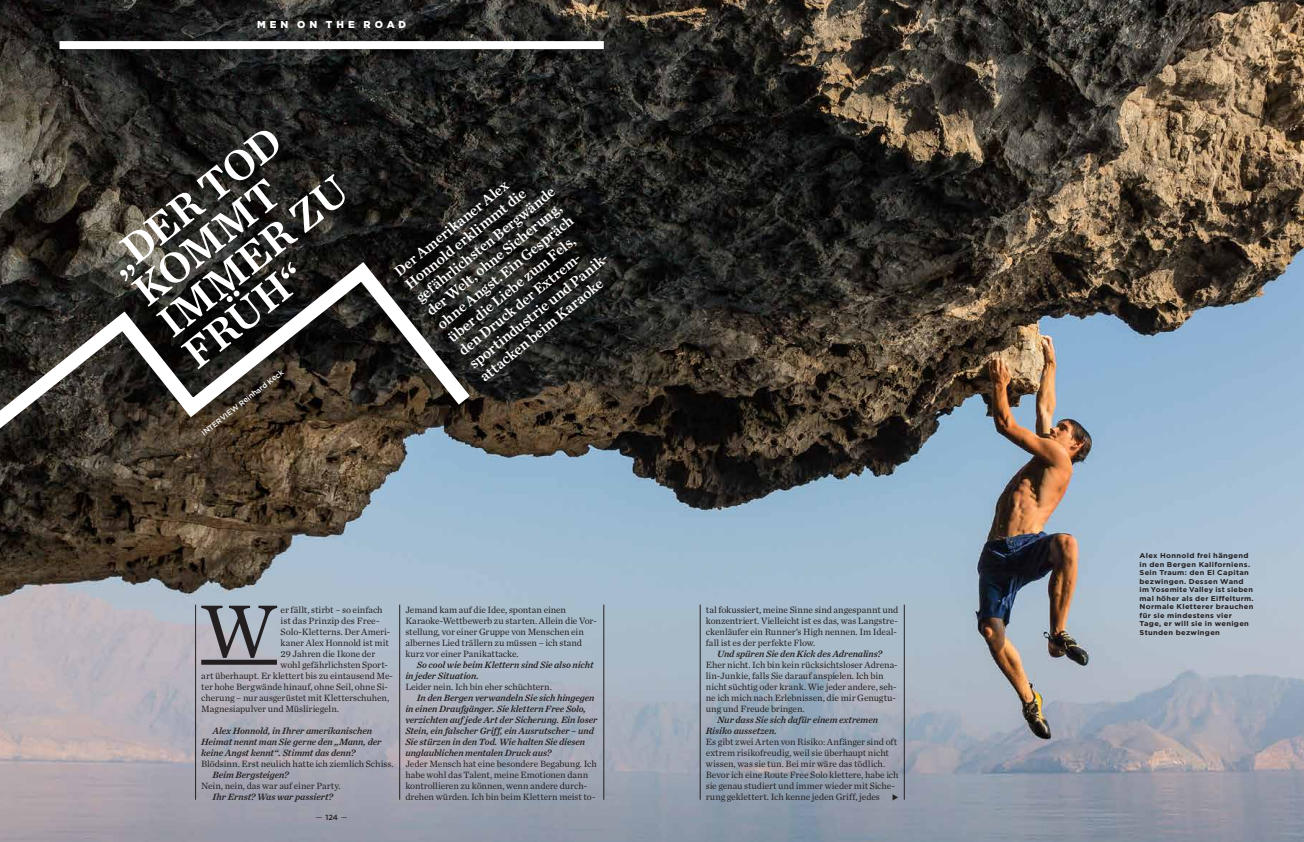
<style>
.page{position:relative;width:1304px;height:842px;background:#fff}
.page>*{position:absolute;margin:0;border:0;box-sizing:border-box;transform-origin:0 0}
.t1{font:77.4px "Chronicle Text G1";color:#231f20}
.t2{font:44px/40.2px "Chronicle Text G1 Semi";color:#fff}
.t3{font:15px/17px "Chronicle Text G1 Semi";color:#fff}
.t4{font:900 10px "Gotham";letter-spacing:.4em;color:#fff}
.t5{font:9.5px/11px "Chronicle Text G1";letter-spacing:-.005em;color:#231f20}
.t6{font:italic 9.5px/11px "Chronicle Text G1 Semi";letter-spacing:-.01em;color:#231f20}
.t7{font:500 7.5px "Gotham";color:#fff}
.t8{font:500 7.5px "Gotham";color:#231f20}
.t9{font:700 7px/8.5px "Gotham";letter-spacing:.04em;color:#231f20;scale:1.08 1}
.s1{font-size:4.5px}
</style>
<div class="page">
<img style="left:0;top:0;width:1304px;height:842px">
<svg style="left:0;top:252px;width:484px;height:408px;background:#605f5d"></svg>
<div style="left:201px;top:660px;width:76px;height:5px;background:#231f20"></div>
<div style="left:60px;top:41px;width:544px;height:8px;background:#fff"></div>
<hr style="left:604px;top:605px;width:1px;height:195px;background:#231f20">
<hr style="left:700px;top:605px;width:1px;height:195px;background:#231f20">
<hr style="left:904px;top:605px;width:1px;height:195px;background:#231f20">
<hr style="left:195px;top:605px;width:1px;height:195px;background:#231f20">
<hr style="left:399px;top:605px;width:1px;height:195px;background:#231f20">
<svg style="left:118px;top:263px;width:20px;height:19px"></svg>
<svg style="left:278px;top:261px;width:20px;height:19px"></svg>
<svg style="left:893px;top:794px;width:5px;height:6px"></svg>
<p class="t4" style="left:257px;top:19px;width:151px">MEN ON THE ROAD</p>
<h2 class="t2" style="left:99px;top:246px;width:231px;text-indent:16px;rotate:-38deg">DER TOD<br>KOMMT<br>IMMER ZU<br>FRÜH</h2>
<p class="t7" style="left:200px;top:430px;width:103px;rotate:-38deg">INTERVIEW Reinhard Keck</p>
<h3 class="t3" style="left:390px;top:265px;width:177px;rotate:-39deg">Der Amerikaner Alex<br>Honnold erklimmt die gefährlichsten Bergwände der Welt, ohne Sicherung, ohne Angst. Ein Gespräch über die Liebe zum Fels, den Druck der Extrem&shy;sportindustrie und Panik&shy;attacken beim Karaoke</h3>
<h1 class="t1" style="left:201px;top:572px;width:76px">W</h1>
<p class="t5" style="left:405px;top:603px;width:193px">Jemand kam auf die Idee, spontan einen Karaoke-Wettbewerb zu starten. Allein die Vor&shy;stellung, vor einer Gruppe von Menschen ein albernes Lied trällern zu müssen – ich stand kurz vor einer Panikattacke.</p>
<p class="t6" style="left:405px;top:658px;width:190px;text-indent:11px">So cool wie beim Klettern sind Sie also nicht in jeder Situation.</p>
<p class="t5" style="left:405px;top:680px;width:148px">Leider nein. Ich bin eher schüchtern.</p>
<p class="t6" style="left:405px;top:691px;width:194px;text-indent:11px">In den Bergen verwandeln Sie sich hingegen in einen Draufgänger. Sie klettern Free Solo, verzichten auf jede Art der Sicherung. Ein loser Stein, ein falscher Griff, ein Ausrutscher – und Sie stürzen in den Tod. Wie halten Sie diesen unglaublichen mentalen Druck aus?</p>
<p class="t5" style="left:405px;top:757px;width:193px">Jeder Mensch hat eine besondere Begabung. Ich habe wohl das Talent, meine Emotionen dann kontrollieren zu können, wenn andere durch&shy;drehen würden. Ich bin beim Klettern meist to-</p>
<p class="t5" style="left:281px;top:603px;width:104px">er fällt, stirbt – so einfach</p>
<p class="t5" style="left:281px;top:614px;width:100px">ist das Prinzip des Free-</p>
<p class="t5" style="left:281px;top:625px;width:111px">Solo-Kletterns. Der Ameri-</p>
<p class="t5" style="left:281px;top:636px;width:110px">kaner Alex Honnold ist mit</p>
<p class="t5" style="left:281px;top:647px;width:96px">29 Jahren die Ikone der</p>
<p class="t5" style="left:281px;top:658px;width:109px">wohl gefährlichsten Sport-</p>
<p class="t5" style="left:201px;top:669px;width:193px">art überhaupt. Er klettert bis zu eintausend Me-</p>
<p class="t5" style="left:201px;top:680px;width:188px">ter hohe Bergwände hinauf, ohne Seil, ohne Si-</p>
<p class="t5" style="left:201px;top:691px;width:190px">cherung – nur ausgerüstet mit Kletterschuhen,</p>
<p class="t5" style="left:201px;top:702px;width:139px">Magnesiapulver und Müsliriegeln.</p>
<p class="t6" style="left:201px;top:724px;width:182px;text-indent:11px">Alex Honnold, in Ihrer amerikanischen<br>Heimat nennt man Sie gerne den „Mann, der keine Angst kennt“. Stimmt das denn?</p>
<p class="t5" style="left:201px;top:757px;width:194px">Blödsinn. Erst neulich hatte ich ziemlich Schiss.</p>
<p class="t6" style="left:213px;top:768px;width:78px">Beim Bergsteigen?</p>
<p class="t5" style="left:201px;top:779px;width:141px">Nein, nein, das war auf einer Party.</p>
<p class="t6" style="left:213px;top:790px;width:122px">Ihr Ernst? Was war passiert?</p>
<p class="t8" style="left:316px;top:813px;width:34px"><span class="s1">–</span>124 <span class="s1">–</span></p>
<p class="t5" style="left:706px;top:603px;width:194px">tal fokussiert, meine Sinne sind angespannt und konzentriert. Vielleicht ist es das, was Langstre&shy;ckenläufer ein Runner’s High nennen. Im Ideal&shy;fall ist es der perfekte Flow.</p>
<p class="t6" style="left:717px;top:647px;width:166px">Und spüren Sie den Kick des Adrenalins?</p>
<p class="t5" style="left:706px;top:658px;width:193px">Eher nicht. Ich bin kein rücksichtsloser Adrena&shy;lin-Junkie, falls Sie darauf anspielen. Ich bin nicht süchtig oder krank. Wie jeder andere, seh&shy;ne ich mich nach Erlebnissen, die mir Genugtu&shy;ung und Freude bringen.</p>
<p class="t6" style="left:706px;top:713px;width:174px;text-indent:11px">Nur dass Sie sich dafür einem extremen<br>Risiko aussetzen.</p>
<p class="t5" style="left:706px;top:735px;width:194px">Es gibt zwei Arten von Risiko: Anfänger sind oft extrem risikofreudig, weil sie überhaupt nicht wissen, was sie tun. Bei mir wäre das tödlich.<br>Bevor ich eine Route Free Solo klettere, habe ich sie genau studiert und immer wieder mit Siche&shy;rung geklettert. Ich kenne jeden Griff, jedes</p>
<p class="t9" style="left:1140px;top:551px;width:107px">Alex Honnold frei hängend in den Bergen Kaliforniens.<br>Sein Traum: den El Capitan bezwingen. Dessen Wand im Yosemite Valley ist sieben mal höher als der Eiffelturm.<br>Normale Kletterer brauchen für sie mindestens vier<br>Tage, er will sie in wenigen<br>Stunden bezwingen</p>
</div>
